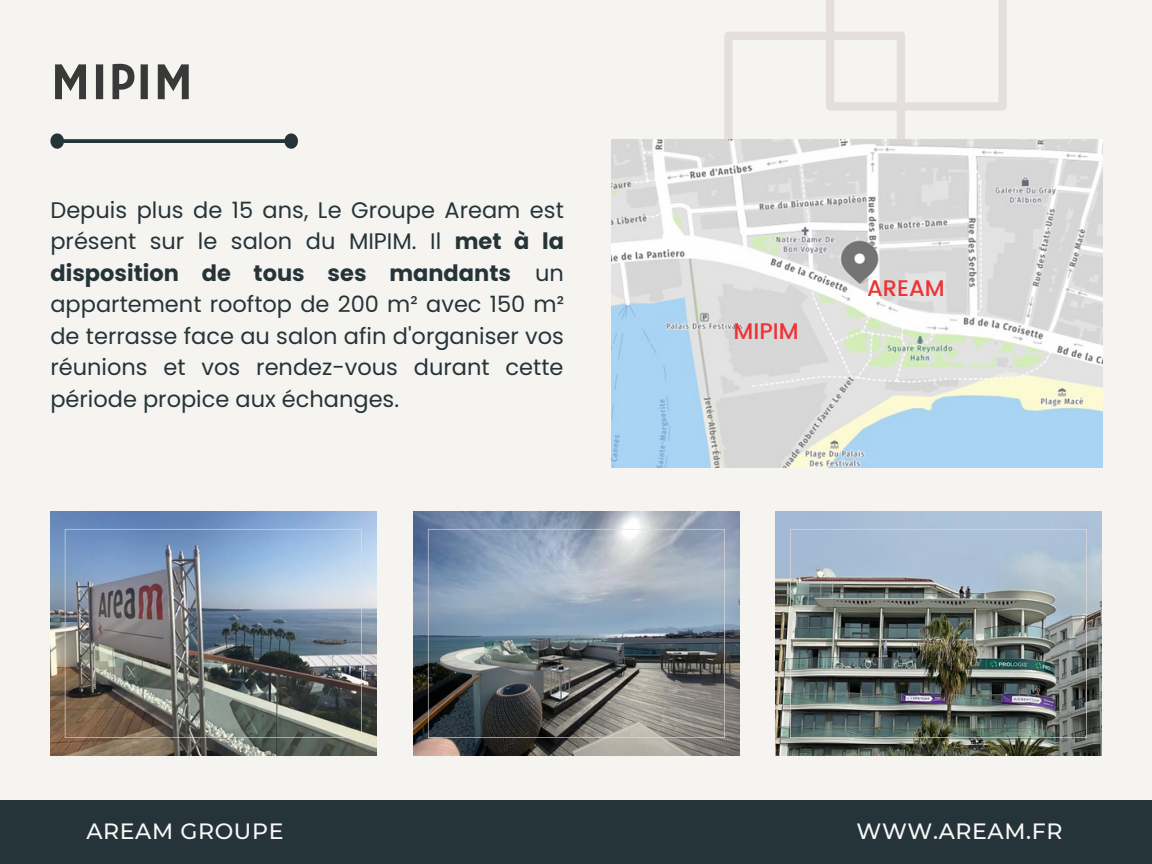
<style>
.page{position:relative;width:1152px;height:864px;background:#f6f4f1}
.page>*{position:absolute;margin:0;border:0;box-sizing:border-box;transform-origin:0 0}
.t1{font:53.55px "Hammersmith One";color:#393939}
.t2{font:500 22.65px "Poppins";color:#ed3437}
.t3{font:22.5px/31.5px "Poppins";color:#253439;text-align:justify}
.t4{font:500 22.05px "Montserrat";letter-spacing:.03em;color:#f8f8f8}
.s1{font-weight:700}
</style>
<div class="page">
<img style="left:50px;top:511px;width:327px;height:244px">
<svg style="left:724px;top:0;width:283px;height:139px"></svg>
<img style="left:612px;top:139px;width:490px;height:329px">
<img style="left:65px;top:529px;width:297px;height:209px">
<img style="left:776px;top:511px;width:326px;height:244px">
<img style="left:790px;top:529px;width:297px;height:209px">
<img style="left:413px;top:511px;width:326px;height:244px">
<img style="left:428px;top:529px;width:297px;height:209px">
<svg style="left:67px;top:139px;width:215px;height:4px"></svg>
<svg style="left:50px;top:133px;width:17px;height:16px"></svg>
<svg style="left:282px;top:133px;width:16px;height:16px"></svg>
<div style="left:0;top:800px;width:1152px;height:64px;background:#253439"></div>
<h1 class="t1" style="left:50px;top:51px;width:144px">MIPIM</h1>
<p class="t3" style="left:50px;top:194px;width:515px">Depuis plus de 15 ans, Le Groupe Aream est présent sur le salon du MIPIM. Il <span class="s1">met à la disposition de tous ses mandants</span> un appartement rooftop de 200 m² avec 150 m² de terrasse face au salon afin d'organiser vos réunions et vos rendez-vous durant cette période propice aux échanges.</p>
<p class="t2" style="left:734px;top:318px;width:67px">MIPIM</p>
<p class="t2" style="left:867px;top:275px;width:79px">AREAM</p>
<p class="t4" style="left:86px;top:818px;width:199px">AREAM GROUPE</p>
<p class="t4" style="left:857px;top:818px;width:207px">WWW.AREAM.FR</p>
</div>
